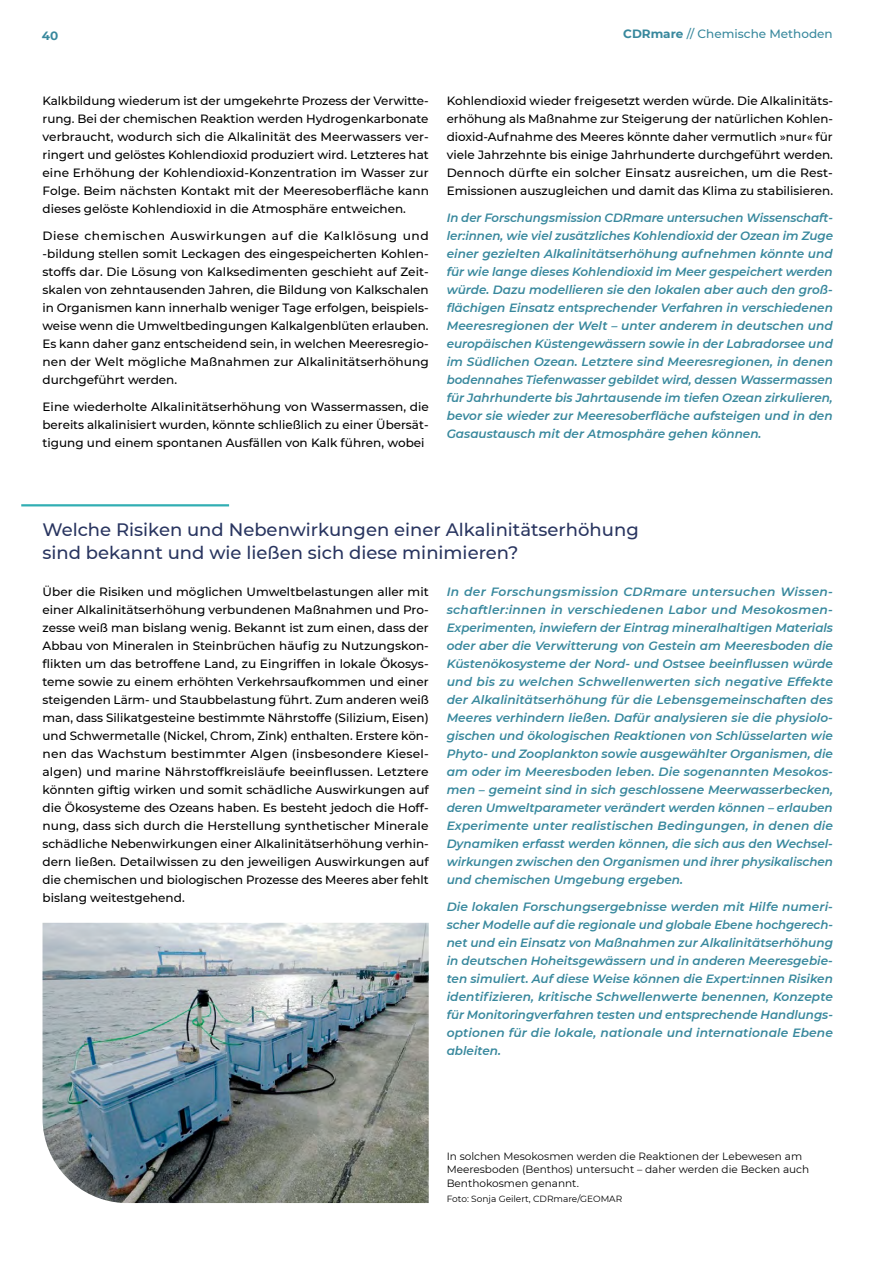
<style>
.page{position:relative;width:893px;height:1263px;background:#fff}
.page>*{position:absolute;margin:0;border:0;box-sizing:border-box;transform-origin:0 0}
.t1{font:500 18px/22.5px "Montserrat";color:#293560}
.t2{font:500 12px/18px "Montserrat";color:#000;text-align:justify}
.t3{font:italic 600 12px/18px "Montserrat";color:#38889d;text-align:justify}
.t4{font:500 12px "Montserrat";color:#38889d}
.t5{font:700 12px "Montserrat";color:#38889d}
.t6{font:10.5px/13.5px "Montserrat";color:#000}
.t7{font:9px "Montserrat";color:#000}
.s1{font-weight:700}
</style>
<div class="page">
<hr style="left:21px;top:504px;width:208px;height:2px;background:#31aeb3">
<img style="left:43px;top:923px;width:386px;height:280px">
<p class="t5" style="left:42px;top:27px;width:18px">40</p>
<p class="t4" style="left:623px;top:26px;width:211px"><span class="s1">CDRmare</span> // Chemische Methoden</p>
<p class="t2" style="left:43px;top:91px;width:388px">Kalkbildung wiederum ist der umgekehrte Prozess der Verwitte&shy;rung. Bei der chemischen Reaktion werden Hydrogenkarbonate verbraucht, wodurch sich die Alkalinität des Meerwassers ver&shy;ringert und gelöstes Kohlendioxid produziert wird. Letzteres hat eine Erhöhung der Kohlendioxid-Konzentration im Wasser zur Folge. Beim nächsten Kontakt mit der Meeresoberfläche kann dieses gelöste Kohlendioxid in die Atmosphäre entweichen.</p>
<p class="t2" style="left:43px;top:226px;width:388px">Diese chemischen Auswirkungen auf die Kalklösung und -bildung stellen somit Leckagen des eingespeicherten Kohlen&shy;stoffs dar. Die Lösung von Kalksedimenten geschieht auf Zeit&shy;skalen von zehntausenden Jahren, die Bildung von Kalkschalen in Organismen kann innerhalb weniger Tage erfolgen, beispiels&shy;weise wenn die Umweltbedingungen Kalkalgenblüten erlauben.<br>Es kann daher ganz entscheidend sein, in welchen Meeresregio&shy;nen der Welt mögliche Maßnahmen zur Alkalinitätserhöhung durchgeführt werden.</p>
<p class="t2" style="left:43px;top:397px;width:388px">Eine wiederholte Alkalinitätserhöhung von Wassermassen, die bereits alkalinisiert wurden, könnte schließlich zu einer Übersät&shy;tigung und einem spontanen Ausfällen von Kalk führen, wobei</p>
<p class="t2" style="left:447px;top:91px;width:388px">Kohlendioxid wieder freigesetzt werden würde. Die Alkalinitäts&shy;erhöhung als Maßnahme zur Steigerung der natürlichen Kohlen&shy;dioxid-Aufnahme des Meeres könnte daher vermutlich »nur« für viele Jahrzehnte bis einige Jahrhunderte durchgeführt werden.<br>Dennoch dürfte ein solcher Einsatz ausreichen, um die Rest-Emissionen auszugleichen und damit das Klima zu stabilisieren.</p>
<p class="t3" style="left:447px;top:208px;width:388px">In der Forschungsmission CDRmare untersuchen Wissenschaft&shy;ler:innen, wie viel zusätzliches Kohlendioxid der Ozean im Zuge einer gezielten Alkalinitätserhöhung aufnehmen könnte und für wie lange dieses Kohlendioxid im Meer gespeichert werden würde. Dazu modellieren sie den lokalen aber auch den groß&shy;flächigen Einsatz entsprechender Verfahren in verschiedenen Meeresregionen der Welt – unter anderem in deutschen und europäischen Küstengewässern sowie in der Labradorsee und im Südlichen Ozean. Letztere sind Meeresregionen, in denen bodennahes Tiefenwasser gebildet wird, dessen Wassermassen für Jahrhunderte bis Jahrtausende im tiefen Ozean zirkulieren, bevor sie wieder zur Meeresoberfläche aufsteigen und in den Gasaustausch mit der Atmosphäre gehen können.</p>
<h1 class="t1" style="left:43px;top:518px;width:598px">Welche Risiken und Nebenwirkungen einer Alkalinitätserhöhung sind bekannt und wie ließen sich diese minimieren?</h1>
<p class="t2" style="left:43px;top:582px;width:388px">Über die Risiken und möglichen Umweltbelastungen aller mit einer Alkalinitätserhöhung verbundenen Maßnahmen und Pro&shy;zesse weiß man bislang wenig. Bekannt ist zum einen, dass der Abbau von Mineralen in Steinbrüchen häufig zu Nutzungskon&shy;flikten um das betroffene Land, zu Eingriffen in lokale Ökosys&shy;teme sowie zu einem erhöhten Verkehrsaufkommen und einer steigenden Lärm- und Staubbelastung führt. Zum anderen weiß man, dass Silikatgesteine bestimmte Nährstoffe (Silizium, Eisen) und Schwermetalle (Nickel, Chrom, Zink) enthalten. Erstere kön&shy;nen das Wachstum bestimmter Algen (insbesondere Kiesel&shy;algen) und marine Nährstoffkreisläufe beeinflussen. Letztere könnten giftig wirken und somit schädliche Auswirkungen auf die Ökosysteme des Ozeans haben. Es besteht jedoch die Hoff&shy;nung, dass sich durch die Herstellung synthetischer Minerale schädliche Nebenwirkungen einer Alkalinitätserhöhung verhin&shy;dern ließen. Detailwissen zu den jeweiligen Auswirkungen auf die chemischen und biologischen Prozesse des Meeres aber fehlt bislang weitestgehend.</p>
<p class="t3" style="left:447px;top:582px;width:388px">In der Forschungsmission CDRmare untersuchen Wissen&shy;schaftler:innen in verschiedenen Labor und Mesokosmen-Experimenten, inwiefern der Eintrag mineralhaltigen Materials oder aber die Verwitterung von Gestein am Meeresboden die Küstenökosysteme der Nord- und Ostsee beeinflussen würde und bis zu welchen Schwellenwerten sich negative Effekte der Alkalinitätserhöhung für die Lebensgemeinschaften des Meeres verhindern ließen. Dafür analysieren sie die physiolo&shy;gischen und ökologischen Reaktionen von Schlüsselarten wie Phyto- und Zooplankton sowie ausgewählter Organismen, die am oder im Meeresboden leben. Die sogenannten Mesokos&shy;men – gemeint sind in sich geschlossene Meerwasserbecken, deren Umweltparameter verändert werden können – erlauben Experimente unter realistischen Bedingungen, in denen die Dynamiken erfasst werden können, die sich aus den Wechsel&shy;wirkungen zwischen den Organismen und ihrer physikalischen und chemischen Umgebung ergeben.</p>
<p class="t3" style="left:447px;top:897px;width:388px">Die lokalen Forschungsergebnisse werden mit Hilfe numeri&shy;scher Modelle auf die regionale und globale Ebene hochgerech&shy;net und ein Einsatz von Maßnahmen zur Alkalinitätserhöhung in deutschen Hoheitsgewässern und in anderen Meeresgebie&shy;ten simuliert. Auf diese Weise können die Expert:innen Risiken identifizieren, kritische Schwellenwerte benennen, Konzepte für Monitoringverfahren testen und entsprechende Handlungs&shy;optionen für die lokale, nationale und internationale Ebene ableiten.</p>
<p class="t6" style="left:447px;top:1149px;width:364px">In solchen Mesokosmen werden die Reaktionen der Lebewesen am<br>Meeresboden (Benthos) untersucht – daher werden die Becken auch<br>Benthokosmen genannt.</p>
<p class="t7" style="left:447px;top:1192px;width:177px">Foto: Sonja Geilert, CDRmare/GEOMAR</p>
</div>
